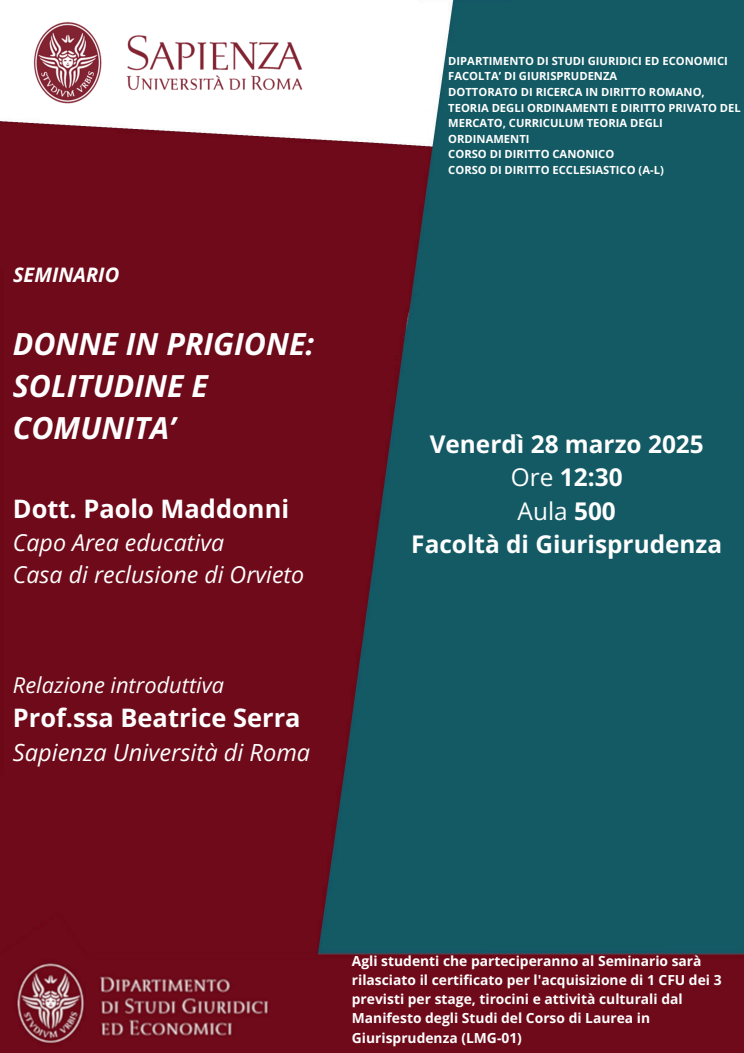
<style>
.page{position:relative;width:744px;height:1053px;background:#fff}
.page>*{position:absolute;margin:0;border:0;box-sizing:border-box;transform-origin:0 0}
.t1{font:italic 700 30.4px/42px "Open Sans";color:#fff}
.t2{font:700 25.44px "Open Sans";color:#fefefe}
.t3{font:700 25.44px "Open Sans";color:#fff}
.t4{font:700 24.4px/33.3px "Open Sans";color:#fefefe;text-align:center}
.t5{font:italic 23.6px "Open Sans";color:#fefefe}
.t6{font:italic 23.2px/32.4px "Open Sans";color:#fefefe}
.t7{font:italic 21.8px "Open Sans";color:#fefefe}
.t8{font:italic 700 20px "Open Sans";color:#fff}
.t9{font:700 13.84px/19.2px "Open Sans";color:#fefefe}
.t10{font:700 11.2px/15.6px "Open Sans";color:#fff}
.s1{font-weight:400}
</style>
<div class="page">
<img style="left:0;top:0;width:744px;height:1052px">
<img style="left:13px;top:11px;width:359px;height:97px">
<h3 class="t8" style="left:13px;top:261px;width:108px">SEMINARIO</h3>
<p class="t1" style="left:13px;top:322px;width:303px">DONNE IN PRIGIONE:<br>SOLITUDINE E<br>COMUNITA’</p>
<p class="t3" style="left:13px;top:490px;width:278px">Dott. Paolo Maddonni</p>
<p class="t6" style="left:13px;top:525px;width:293px">Capo Area educativa<br>Casa di reclusione di Orvieto</p>
<h2 class="t7" style="left:13px;top:669px;width:213px">Relazione introduttiva</h2>
<h2 class="t2" style="left:13px;top:700px;width:289px">Prof.ssa Beatrice Serra</h2>
<h2 class="t5" style="left:13px;top:735px;width:299px">Sapienza Università di Roma</h2>
<h1 class="t10" style="left:448px;top:53px;width:294px">DIPARTIMENTO DI STUDI GIURIDICI ED ECONOMICI FACOLTA’ DI GIURISPRUDENZA<br>DOTTORATO DI RICERCA IN DIRITTO ROMANO, TEORIA DEGLI ORDINAMENTI E DIRITTO PRIVATO DEL MERCATO, CURRICULUM TEORIA DEGLI ORDINAMENTI<br>CORSO DI DIRITTO CANONICO<br>CORSO DI DIRITTO ECCLESIASTICO (A-L)</h1>
<p class="t4" style="left:411px;top:427px;width:312px">Venerdì 28 marzo 2025<br><span class="s1">Ore</span> 12:30<br><span class="s1">Aula</span> 500<br>Facoltà di Giurisprudenza</p>
<h2 class="t9" style="left:352px;top:950px;width:371px">Agli studenti che parteciperanno al Seminario sarà rilasciato il certificato per l'acquisizione di 1 CFU dei 3 previsti per stage, tirocini e attività culturali dal Manifesto degli Studi del Corso di Laurea in Giurisprudenza (LMG-01)</h2>
</div>
